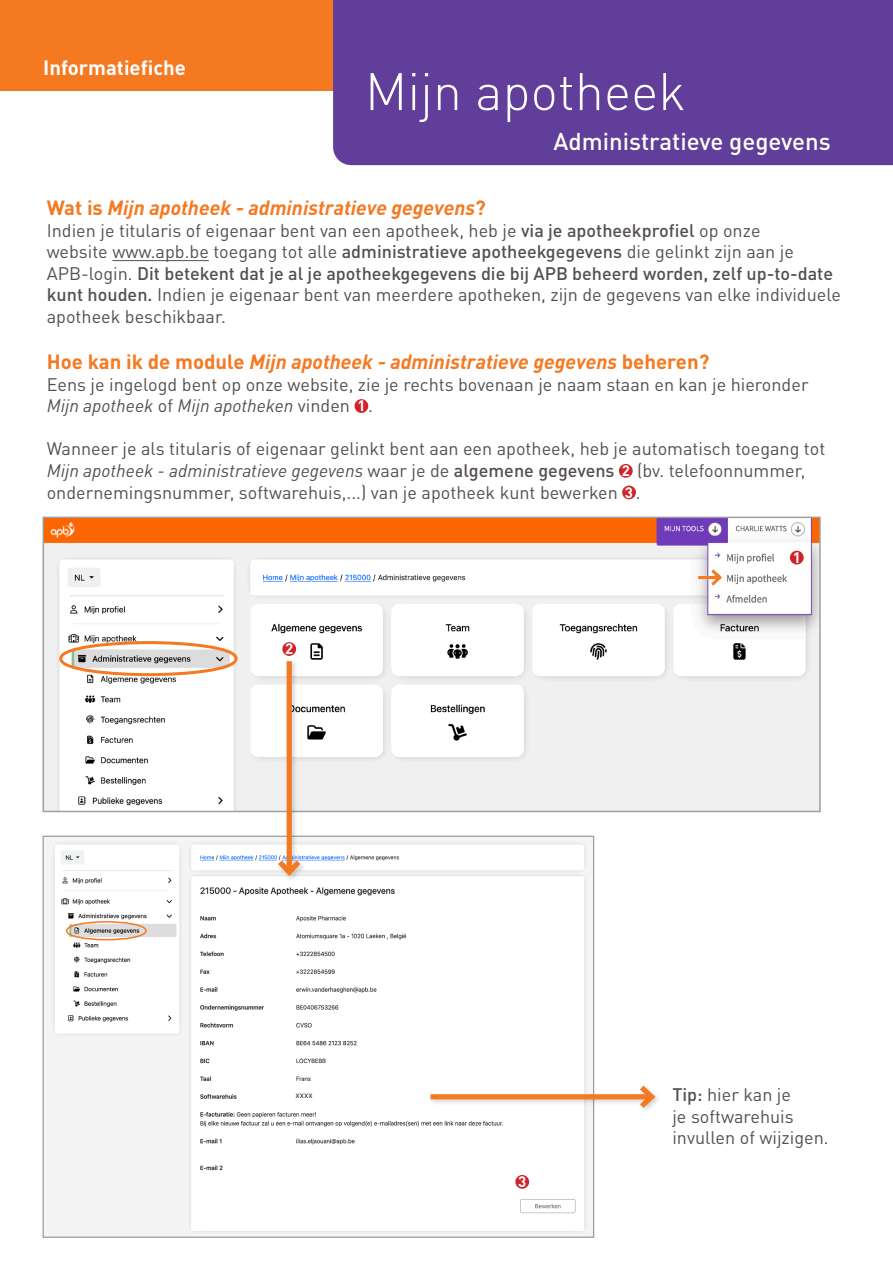
<style>
.page{position:relative;width:893px;height:1263px;background:#fff}
.page>*{position:absolute;margin:0;border:0;box-sizing:border-box;transform-origin:0 0}
._01_Sous_tritre_Gris{font:300 52.05px "DINOT";color:#fff}
.t1{font:500 24px "DINOT";color:#fffef8}
._01_Sous_tritre_Gris-2{font:italic 700 20.4px "DINOT";color:#f47921}
._01_Sous_tritre_Gris-3{font:700 20.4px "DINOT";color:#fff}
._01_Sous_tritre_Gris-4{font:18px/21.6px "DINOT";color:#55504e}
.t2{font:700 15px "DINOT";color:#fff}
.t3{font:9px "DINOT";color:#231f20}
.s1{font-style:normal}
.s2{font-weight:500}
.s3{font-style:italic}
</style>
<div class="page">
<div style="left:0;top:0;width:893px;height:90px;background:#f47921"></div>
<div style="left:333px;top:0;width:560px;height:165px;background:#603e99"></div>
<hr style="left:112px;top:260px;width:97px;height:1px;background:#55504e">
<div style="left:355px;top:399px;width:13px;height:14px;background:#d1232a;border-radius:50%"></div>
<div style="left:619px;top:464px;width:14px;height:14px;background:#d1232a;border-radius:50%"></div>
<div style="left:622px;top:485px;width:14px;height:14px;background:#d1232a;border-radius:50%"></div>
<img style="left:46px;top:520px;width:772px;height:289px">
<div style="left:43px;top:517px;width:778px;height:295px;border:2px solid #9d9fa2"></div>
<div style="left:790px;top:551px;width:14px;height:13px;background:#d1232a;border-radius:50%"></div>
<div style="left:59px;top:641px;width:179px;height:35px;border:3px solid #f47921;border-radius:50%"></div>
<div style="left:282px;top:642px;width:14px;height:14px;background:#d1232a;border-radius:50%"></div>
<img style="left:45px;top:838px;width:547px;height:398px">
<div style="left:276px;top:659px;width:30px;height:223px;background:#231f20;opacity:.2"></div>
<div style="left:287px;top:661px;width:5px;height:211px;background:#f47921"></div>
<svg style="left:273px;top:855px;width:33px;height:25px"></svg>
<div style="left:66px;top:921px;width:81px;height:19px;border:2px solid #f47921;border-radius:50%"></div>
<div style="left:515px;top:1175px;width:14px;height:14px;background:#d1232a;border-radius:50%"></div>
<div style="left:428px;top:1083px;width:233px;height:31px;background:#231f20;opacity:.2"></div>
<div style="left:431px;top:1094px;width:221px;height:5px;background:#f47921"></div>
<svg style="left:634px;top:1083px;width:25px;height:30px"></svg>
<hr style="left:698px;top:576px;width:22px;height:3px;background:#f47921">
<svg style="left:708px;top:566px;width:16px;height:23px"></svg>
<p class="_01_Sous_tritre_Gris-3" style="left:43px;top:54px;width:144px">Informatiefiche</p>
<p class="_01_Sous_tritre_Gris" style="left:365px;top:59px;width:322px">Mijn apotheek</p>
<p class="t1" style="left:554px;top:126px;width:279px">Administratieve gegevens</p>
<p class="_01_Sous_tritre_Gris-2" style="left:47px;top:194px;width:440px"><span class="s1">Wat is</span> Mijn apotheek - administratieve gegevens<span class="s1">?</span></p>
<p class="_01_Sous_tritre_Gris-4" style="left:47px;top:219px;width:796px">Indien je titularis of eigenaar bent van een apotheek, heb je <span class="s2">via je apotheekprofiel</span> op onze<br>website www.apb.be toegang tot alle <span class="s2">administratieve apotheekgegevens</span> die gelinkt zijn aan je APB-login. <span class="s2">Dit betekent dat je al je apotheekgegevens die bij APB beheerd worden, zelf up-to-date kunt houden.</span> Indien je eigenaar bent van meerdere apotheken, zijn de gegevens van elke individuele apotheek beschikbaar.</p>
<p class="_01_Sous_tritre_Gris-2" style="left:47px;top:348px;width:664px"><span class="s1">Hoe kan ik de module</span> Mijn apotheek - administratieve gegevens <span class="s1">beheren?</span></p>
<p class="_01_Sous_tritre_Gris-4" style="left:47px;top:373px;width:763px">Eens je ingelogd bent op onze website, zie je rechts bovenaan je naam staan en kan je hieronder<br><span class="s3">Mijn apotheek</span> of <span class="s3">Mijn apotheken</span> vinden</p>
<p class="t2" style="left:357px;top:396px;width:10px">1</p>
<p class="_01_Sous_tritre_Gris-4" style="left:368px;top:395px;width:6px">.</p>
<p class="_01_Sous_tritre_Gris-4" style="left:47px;top:438px;width:780px">Wanneer je als titularis of eigenaar gelinkt bent aan een apotheek, heb je automatisch toegang tot<br><span class="s3">Mijn apotheek - administratieve gegevens</span> waar je de <span class="s2">algemene gegevens</span></p>
<p class="t2" style="left:622px;top:461px;width:10px">2</p>
<p class="_01_Sous_tritre_Gris-4" style="left:637px;top:459px;width:170px">(bv. telefoonnummer,</p>
<p class="_01_Sous_tritre_Gris-4" style="left:47px;top:481px;width:573px">ondernemingsnummer, softwarehuis,...) van je apotheek kunt bewerken</p>
<p class="t2" style="left:625px;top:482px;width:10px">3</p>
<p class="_01_Sous_tritre_Gris-4" style="left:636px;top:481px;width:6px">.</p>
<p class="t2" style="left:285px;top:639px;width:10px">2</p>
<p class="t2" style="left:793px;top:548px;width:10px">1</p>
<p class="t3" style="left:296px;top:1089px;width:19px">xxxx</p>
<p class="t2" style="left:518px;top:1172px;width:10px">3</p>
<p class="_01_Sous_tritre_Gris-4" style="left:672px;top:1083px;width:158px"><span class="s2">Tip:</span> hier kan je<br>je softwarehuis invullen of wijzigen.</p>
</div>
